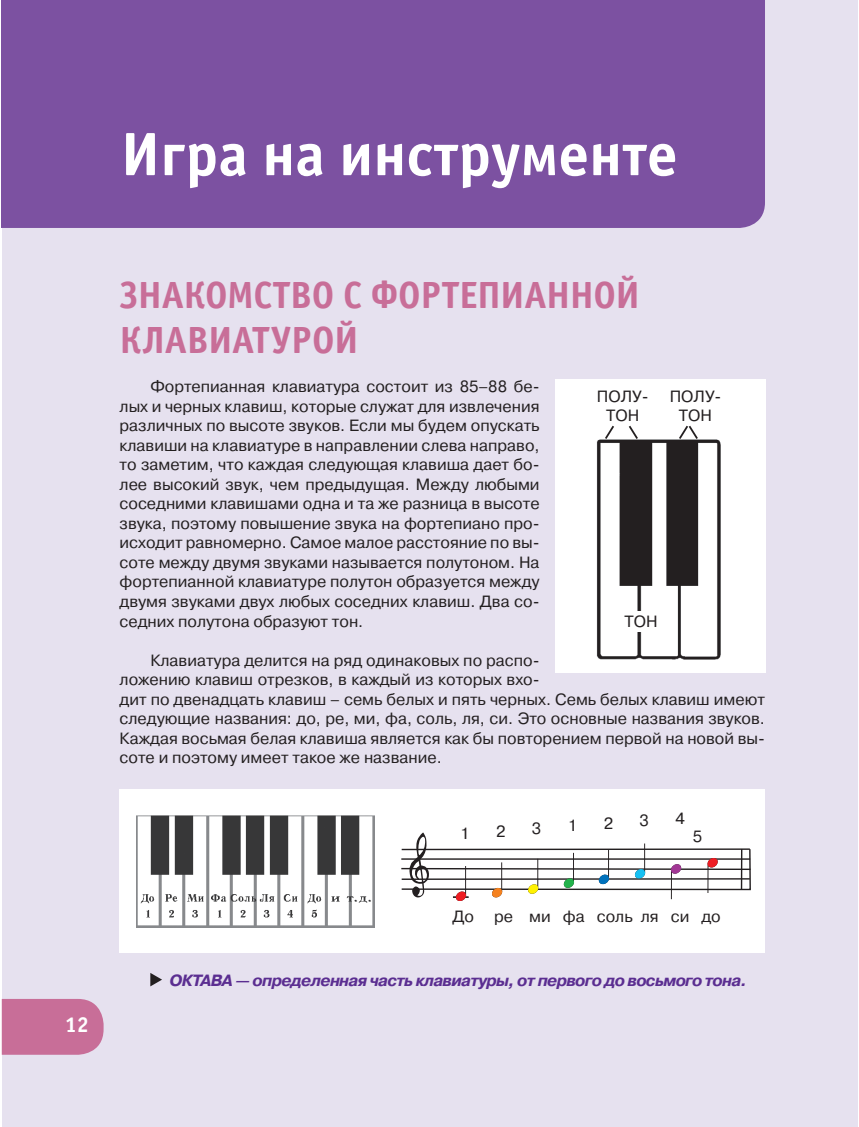
<style>
.page{position:relative;width:859px;height:1127px;background:#fff}
.page>*{position:absolute;margin:0;border:0;box-sizing:border-box;transform-origin:0 0}
.t1{font:700 61.5px "Officina Sans C";color:#fff}
.t2{font:700 37.95px/45.6px "Officina Sans C";letter-spacing:-.01em;color:#c86e98}
.t3{font:700 21.75px "Officina Sans C";color:#fff}
.t4{font:16.2px/19.5px "Pragmatica C";color:#231f20;text-align:center}
.t5{font:italic 700 16.2px "Pragmatica C";letter-spacing:-.04em;color:#5b2e91}
</style>
<div class="page">
<div style="left:2px;top:0;width:855px;height:1127px;background:#e6e1ef"></div>
<svg style="left:2px;top:999px;width:102px;height:56px;background:#c9749c"></svg>
<div style="left:2px;top:0;width:763px;height:228px;background:#7c51a1"></div>
<div style="left:555px;top:379px;width:210px;height:293px;background:#fff"></div>
<div style="left:120px;top:789px;width:645px;height:164px;background:#fff"></div>
<img style="left:137px;top:816px;width:237px;height:111px">
<svg style="left:401px;top:832px;width:350px;height:69px"></svg>
<img style="left:596px;top:439px;width:125px;height:221px">
<div style="left:622px;top:612px;width:39px;height:20px;background:#fff"></div>
<svg style="left:603px;top:425px;width:13px;height:16px"></svg>
<svg style="left:627px;top:425px;width:13px;height:16px"></svg>
<svg style="left:677px;top:425px;width:23px;height:16px"></svg>
<svg style="left:150px;top:973px;width:12px;height:13px"></svg>
<h1 class="t1" style="left:121px;top:122px;width:558px">Игра на инструменте</h1>
<h3 class="t3" style="left:65px;top:1013px;width:26px">12</h3>
<h2 class="t2" style="left:120px;top:273px;width:522px">ЗНАКОМСТВО С ФОРТЕПИАННОЙ<br>КЛАВИАТУРОЙ</h2>
<p class="t4" style="left:120px;top:378px;width:421px;text-align:justify;text-indent:31px">Фортепианная клавиатура состоит из 85–88 бе&shy;лых и черных клавиш, которые служат для извлечения различных по высоте звуков. Если мы будем опускать клавиши на клавиатуре в направлении слева направо, то заметим, что каждая следующая клавиша дает бо&shy;лее высокий звук, чем предыдущая. Между любыми соседними клавишами одна и та же разница в высоте звука, поэтому повышение звука на фортепиано про&shy;исходит равномерно. Самое малое расстояние по вы&shy;соте между двумя звуками называется полутоном. На фортепианной клавиатуре полутон образуется между двумя звуками двух любых соседних клавиш. Два со&shy;седних полутона образуют тон.</p>
<p class="t4" style="left:120px;top:651px;width:647px;text-align:left;text-indent:31px">Клавиатура делится на ряд одинаковых по распо-<br>ложению клавиш отрезков, в каждый из которых вхо-<br>дит по двенадцать клавиш – семь белых и пять черных. Семь белых клавиш имеют следующие названия: до, ре, ми, фа, соль, ля, си. Это основные названия звуков.<br>Каждая восьмая белая клавиша является как бы повторением первой на новой вы&shy;соте и поэтому имеет такое же название.</p>
<p class="t4" style="left:597px;top:388px;width:53px">ПОЛУ-<br>ТОН</p>
<p class="t4" style="left:670px;top:388px;width:53px">ПОЛУ-<br>ТОН</p>
<p class="t4" style="left:624px;top:612px;width:35px">ТОН</p>
<p class="t4" style="left:460px;top:825px;width:11px">1</p>
<p class="t4" style="left:496px;top:822px;width:11px">2</p>
<p class="t4" style="left:532px;top:820px;width:11px">3</p>
<p class="t4" style="left:568px;top:817px;width:11px">1</p>
<p class="t4" style="left:604px;top:815px;width:11px">2</p>
<p class="t4" style="left:639px;top:812px;width:11px">3</p>
<p class="t4" style="left:675px;top:809px;width:11px">4</p>
<p class="t4" style="left:693px;top:827px;width:11px">5</p>
<p class="t4" style="left:452px;top:908px;width:270px">До ре ми фа соль ля си до</p>
<p class="t5" style="left:170px;top:971px;width:579px">ОКТАВА — определенная часть клавиатуры, от первого до восьмого тона.</p>
</div>
